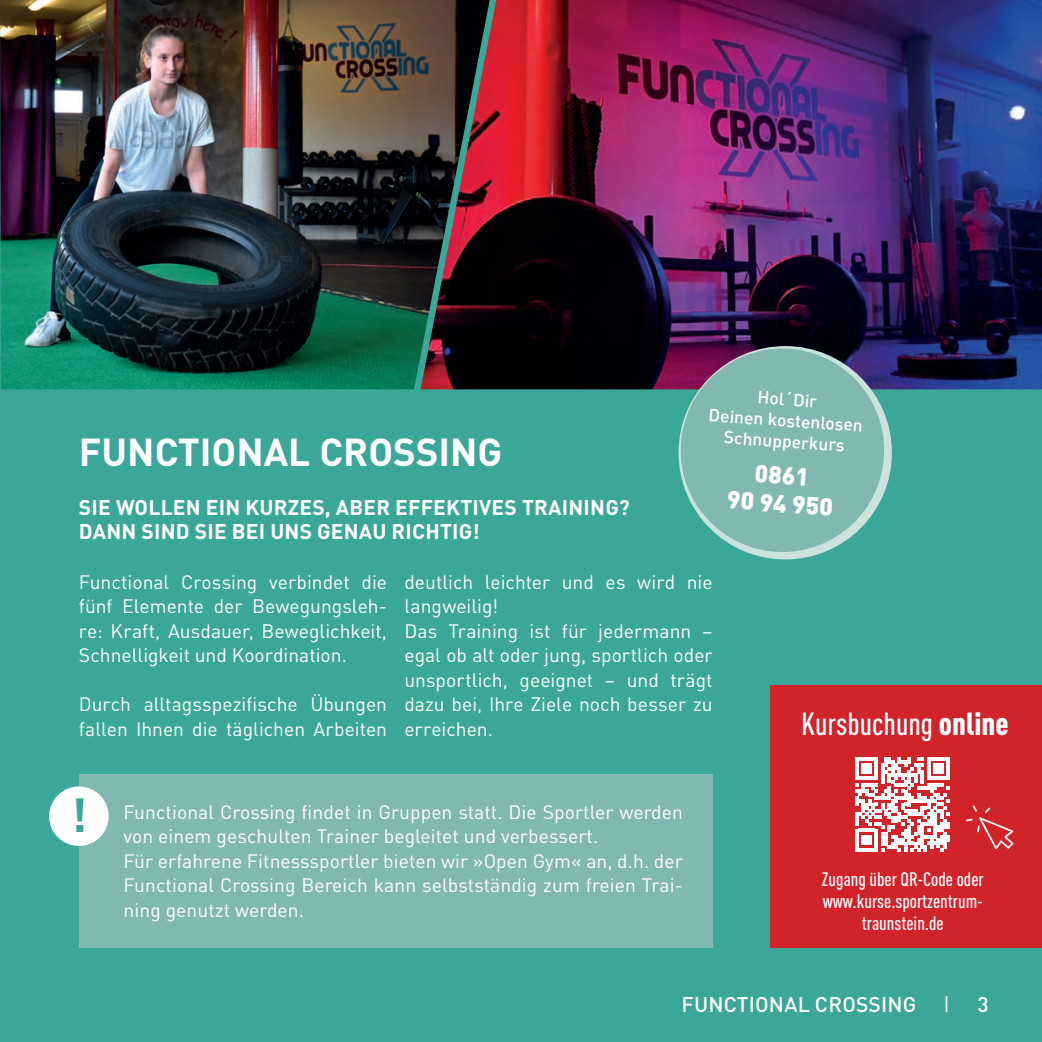
<style>
.page{position:relative;width:1042px;height:1042px;background:#3ba798}
.page>*{position:absolute;margin:0;border:0;box-sizing:border-box;transform-origin:0 0}
.t1{font:700 47.25px "DIN Pro";color:#3ba798}
.t2{font:700 38.5px "DIN";color:#fff}
.t3{font:500 31.5px "DIN Cond";color:#fff}
.t4{font:900 24.5px/28px "DIN Pro";color:#fff;text-align:center}
.t5{font:700 21px/24.5px "DIN Pro";letter-spacing:.01em;color:#fff}
.t6{font:500 21px "DIN Pro";letter-spacing:.01em;color:#fff}
.t7{font:19.25px/24.5px "DIN Pro";letter-spacing:.005em;color:#fff}
.t8{font:500 19.25px/21.9px "DIN Cond";color:#fff;text-align:center}
.t9{font:500 17.5px/21px "DIN Pro";color:#fff;text-align:center}
.s1{font-weight:900}
</style>
<div class="page">
<img style="left:0;top:0;width:420px;height:389px">
<img style="left:420px;top:0;width:622px;height:389px">
<svg style="left:674px;top:342px;width:217px;height:217px;background:#76a6a5"></svg>
<svg style="left:945px;top:996px;width:2px;height:16px"></svg>
<div style="left:79px;top:774px;width:633px;height:173px;background:#81b8b1"></div>
<div style="left:49px;top:786px;width:60px;height:60px;background:#fff;border-radius:50%"></div>
<div style="left:770px;top:685px;width:272px;height:262px;background:#d1232a"></div>
<svg style="left:855px;top:757px;width:94px;height:94px"></svg>
<svg style="left:966px;top:805px;width:47px;height:44px"></svg>
<h2 class="t2" style="left:79px;top:427px;width:425px">FUNCTIONAL CROSSING</h2>
<p class="t5" style="left:79px;top:494px;width:552px">SIE WOLLEN EIN KURZES, ABER EFFEKTIVES TRAINING?<br>DANN SIND SIE BEI UNS GENAU RICHTIG!</p>
<p class="t9" style="left:711px;top:383px;width:156px;rotate:4deg">Hol´Dir<br>Deinen kostenlosen<br>Schnupperkurs</p>
<p class="t4" style="left:730px;top:456px;width:108px;rotate:4deg">0861<br>90 94 950</p>
<p class="t7" style="left:79px;top:569px;width:310px;text-align:justify">Functional Crossing verbindet die fünf Elemente der Bewegungsleh&shy;re: Kraft, Ausdauer, Beweglichkeit, Schnelligkeit und Koordination.</p>
<p class="t7" style="left:79px;top:691px;width:310px">Durch alltagsspezifische Übungen fallen Ihnen die täglichen Arbeiten</p>
<p class="t7" style="left:404px;top:569px;width:310px">deutlich leichter und es wird nie langweilig!<br>Das Training ist für jedermann – egal ob alt oder jung, sportlich oder unsportlich, geeignet – und trägt dazu bei, Ihre Ziele noch besser zu erreichen.</p>
<h1 class="t1" style="left:71px;top:783px;width:18px">!</h1>
<p class="t7" style="left:123px;top:798px;width:561px">Functional Crossing findet in Gruppen statt. Die Sportler werden von einem geschulten Trainer begleitet und verbessert.<br>Für erfahrene Fitnesssportler bieten wir »Open Gym« an, d.h. der Functional Crossing Bereich kann selbstständig zum freien Trai&shy;ning genutzt werden.</p>
<h3 class="t3" style="left:801px;top:705px;width:209px">Kursbuchung <span class="s1">online</span></h3>
<p class="t8" style="left:822px;top:868px;width:163px">Zugang über QR-Code oder www.kurse.sportzentrum&shy;traunstein.de</p>
<p class="t6" style="left:681px;top:990px;width:236px">FUNCTIONAL CROSSING</p>
<p class="t6" style="left:977px;top:990px;width:13px">3</p>
</div>
